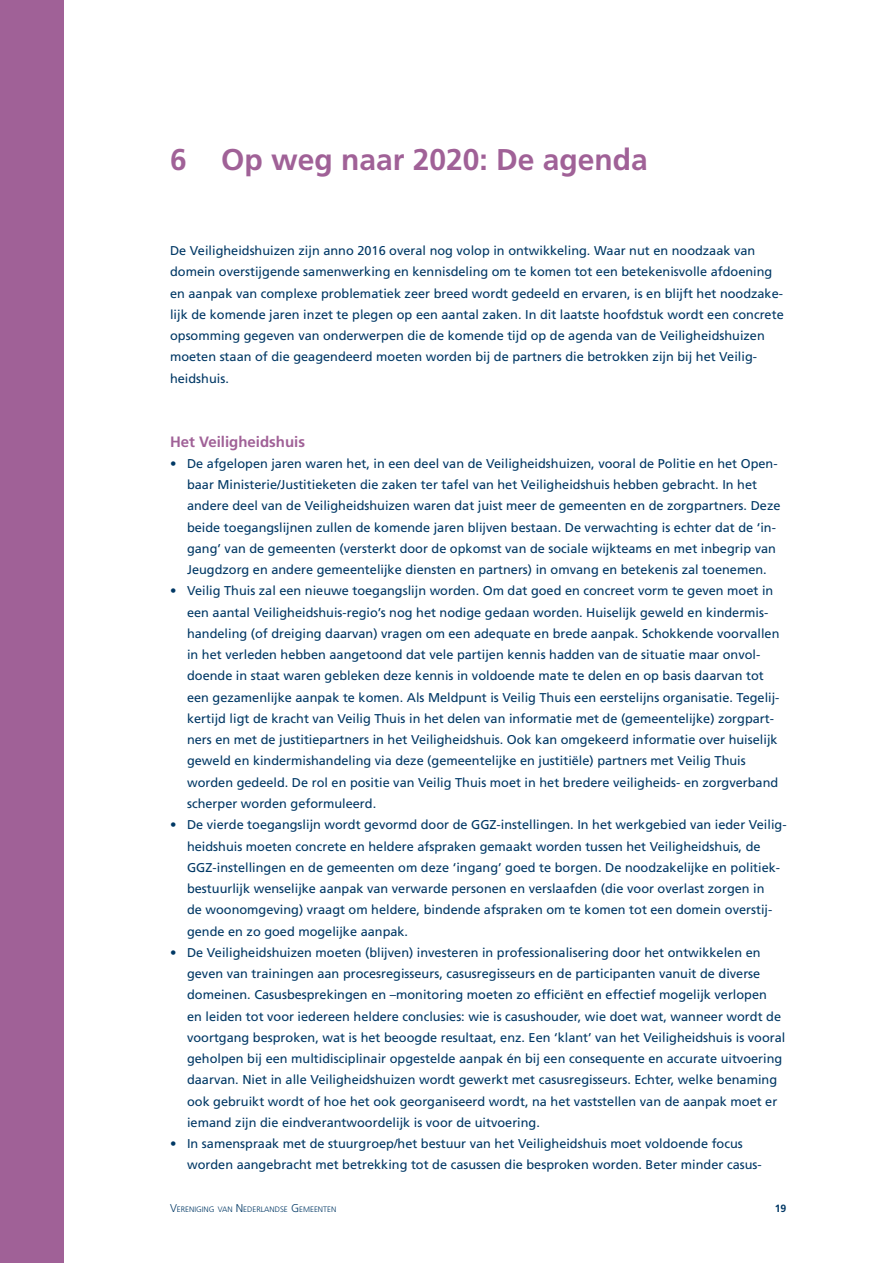
<style>
.page{position:relative;width:893px;height:1263px;background:#fff}
.page>*{position:absolute;margin:0;border:0;box-sizing:border-box;transform-origin:0 0}
._001_Hoofdstukkop{font:700 30px "Frutiger LT Std";color:#a06197}
._003_Tussenkop_1___1{font:700 15px "Frutiger LT Std";color:#a06197}
._004_Broodtekst___8{font:12.75px/21.3px "Frutiger LT Std";color:#003865}
.t1{font:700 10.5px "Frutiger LT Std";color:#003865}
.t2{font:300 7.8px "Frutiger LT Std";color:#003865}
.s1{font-size:11.25px}
</style>
<div class="page">
<div style="left:0;top:0;width:64px;height:1263px;background:#a06197"></div>
<p class="_001_Hoofdstukkop" style="left:170px;top:142px;width:479px">6 Op weg naar 2020: De agenda</p>
<p class="_004_Broodtekst___8" style="left:170px;top:240px;width:615px">De Veiligheidshuizen zijn anno 2016 overal nog volop in ontwikkeling. Waar nut en noodzaak van domein overstijgende samenwerking en kennisdeling om te komen tot een betekenisvolle afdoening en aanpak van complexe problematiek zeer breed wordt gedeeld en ervaren, is en blijft het noodzake&shy;lijk de komende jaren inzet te plegen op een aantal zaken. In dit laatste hoofdstuk wordt een concrete opsomming gegeven van onderwerpen die de komende tijd op de agenda van de Veiligheidshuizen moeten staan of die geagendeerd moeten worden bij de partners die betrokken zijn bij het Veilig&shy;heidshuis.</p>
<p class="_003_Tussenkop_1___1" style="left:170px;top:432px;width:137px">Het Veiligheidshuis</p>
<p class="_004_Broodtekst___8" style="left:187px;top:453px;width:595px;text-indent:-17px">• De afgelopen jaren waren het, in een deel van de Veiligheidshuizen, vooral de Politie en het Open&shy;baar Ministerie/Justitieketen die zaken ter tafel van het Veiligheidshuis hebben gebracht. In het andere deel van de Veiligheidshuizen waren dat juist meer de gemeenten en de zorgpartners. Deze beide toegangslijnen zullen de komende jaren blijven bestaan. De verwachting is echter dat de ‘in&shy;gang’ van de gemeenten (versterkt door de opkomst van de sociale wijkteams en met inbegrip van Jeugdzorg en andere gemeentelijke diensten en partners) in omvang en betekenis zal toenemen.</p>
<p class="_004_Broodtekst___8" style="left:187px;top:580px;width:594px;text-indent:-17px">• Veilig Thuis zal een nieuwe toegangslijn worden. Om dat goed en concreet vorm te geven moet in een aantal Veiligheidshuis-regio’s nog het nodige gedaan worden. Huiselijk geweld en kindermis&shy;handeling (of dreiging daarvan) vragen om een adequate en brede aanpak. Schokkende voorvallen in het verleden hebben aangetoond dat vele partijen kennis hadden van de situatie maar onvol&shy;doende in staat waren gebleken deze kennis in voldoende mate te delen en op basis daarvan tot een gezamenlijke aanpak te komen. Als Meldpunt is Veilig Thuis een eerstelijns organisatie. Tegelij&shy;kertijd ligt de kracht van Veilig Thuis in het delen van informatie met de (gemeentelijke) zorgpart&shy;ners en met de justitiepartners in het Veiligheidshuis. Ook kan omgekeerd informatie over huiselijk geweld en kindermishandeling via deze (gemeentelijke en justitiële) partners met Veilig Thuis worden gedeeld. De rol en positie van Veilig Thuis moet in het bredere veiligheids- en zorgverband scherper worden geformuleerd.</p>
<p class="_004_Broodtekst___8" style="left:187px;top:814px;width:601px;text-indent:-17px">• De vierde toegangslijn wordt gevormd door de GGZ-instellingen. In het werkgebied van ieder Veilig&shy;heidshuis moeten concrete en heldere afspraken gemaakt worden tussen het Veiligheidshuis, de GGZ-instellingen en de gemeenten om deze ‘ingang’ goed te borgen. De noodzakelijke en politiek&shy;bestuurlijk wenselijke aanpak van verwarde personen en verslaafden (die voor overlast zorgen in<br>de woonomgeving) vraagt om heldere, bindende afspraken om te komen tot een domein overstij&shy;gende en zo goed mogelijke aanpak.</p>
<p class="_004_Broodtekst___8" style="left:187px;top:942px;width:600px;text-indent:-17px">• De Veiligheidshuizen moeten (blijven) investeren in professionalisering door het ontwikkelen en geven van trainingen aan procesregisseurs, casusregisseurs en de participanten vanuit de diverse domeinen. Casusbesprekingen en –monitoring moeten zo efficiënt en effectief mogelijk verlopen<br>en leiden tot voor iedereen heldere conclusies: wie is casushouder, wie doet wat, wanneer wordt de voortgang besproken, wat is het beoogde resultaat, enz. Een ‘klant’ van het Veiligheidshuis is vooral geholpen bij een multidisciplinair opgestelde aanpak én bij een consequente en accurate uitvoering daarvan. Niet in alle Veiligheidshuizen wordt gewerkt met casusregisseurs. Echter, welke benaming ook gebruikt wordt of hoe het ook georganiseerd wordt, na het vaststellen van de aanpak moet er iemand zijn die eindverantwoordelijk is voor de uitvoering.</p>
<p class="_004_Broodtekst___8" style="left:187px;top:1133px;width:576px;text-indent:-17px">• In samenspraak met de stuurgroep/het bestuur van het Veiligheidshuis moet voldoende focus worden aangebracht met betrekking tot de casussen die besproken worden. Beter minder casus-</p>
<p class="t2" style="left:170px;top:1205px;width:168px"><span class="s1">V</span>ERENIGING VAN <span class="s1">N</span> EDERLANDSE <span class="s1">G</span> EMEENTEN</p>
<p class="t1" style="left:775px;top:1202px;width:13px">19</p>
</div>
